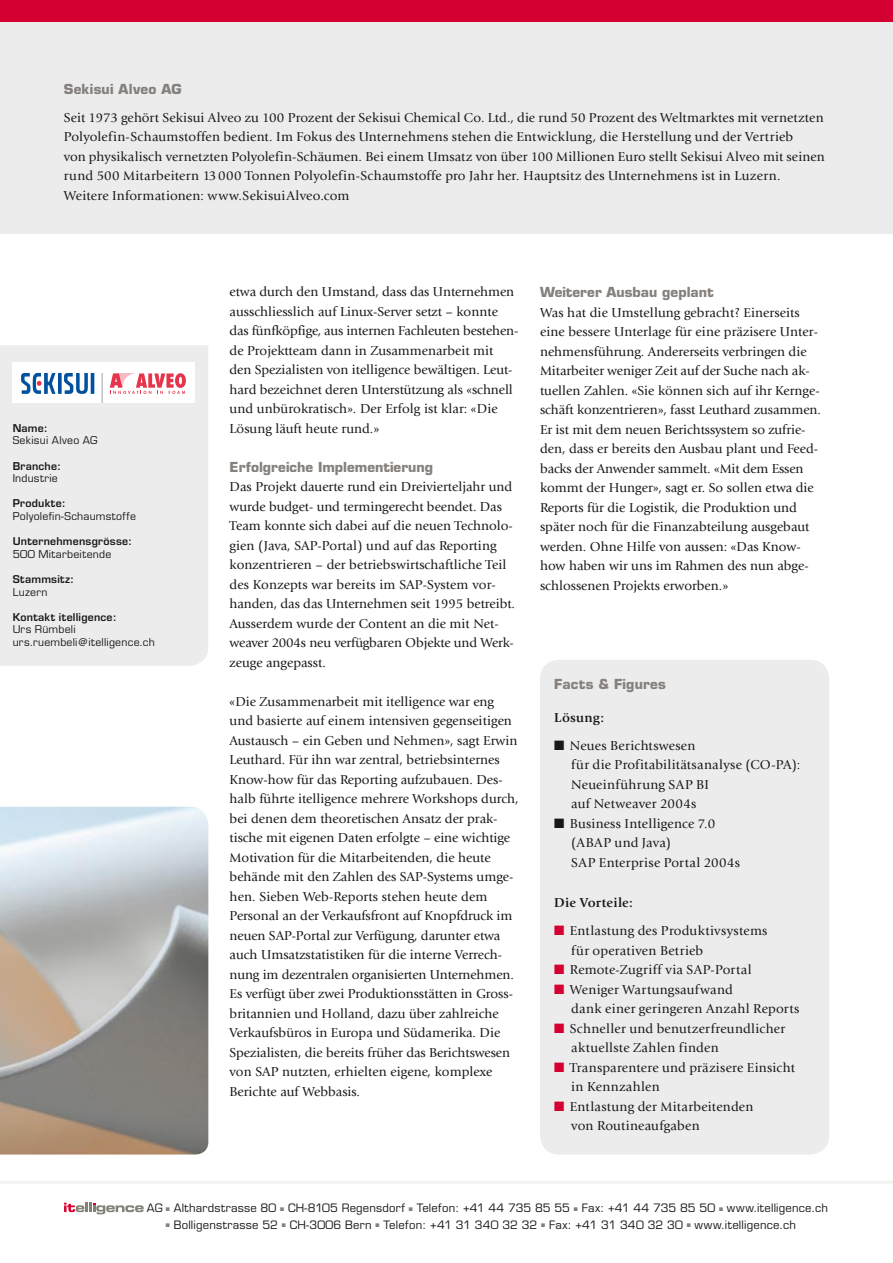
<style>
.page{position:relative;width:893px;height:1263px;background:#fff}
.page>*{position:absolute;margin:0;border:0;box-sizing:border-box;transform-origin:0 0}
.t1{font:13.5px/19.5px "Giovanni Std";color:#1a171b}
.t2{font:13.5px/19.5px "Giovanni Std";letter-spacing:.025em;color:#1a171b}
.t3{font:13.5px/19.5px "Giovanni Std";letter-spacing:.02em;color:#1a171b}
.t4{font:700 13.5px "Eurostile";color:#86807c}
.t5{font:700 13.5px "Giovanni Std";letter-spacing:.015em;color:#1a171b}
.t6{font:700 13.5px "Eurostile";letter-spacing:.02em;color:#86807c}
.t7{font:11.25px "Eurostile";letter-spacing:.02em;color:#1a171b}
.t8{font:10.5px/12.6px "Eurostile";letter-spacing:.025em;color:#1a171b}
.t9{font:600 10.5px "Eurostile";letter-spacing:.025em;color:#1a171b}
.s1{color:#d40032}
.s2{color:#86807c}
</style>
<div class="page">
<div style="left:0;top:345px;width:208px;height:321px;background:#ececed"></div>
<div style="left:0;top:19px;width:893px;height:215px;background:#ececed"></div>
<div style="left:0;top:0;width:893px;height:21px;background:#d40032"></div>
<hr style="left:0;top:1181px;width:893px;height:3px;background:#f4f3f2">
<svg style="left:64px;top:1203px;width:80px;height:11px"></svg>
<div style="left:540px;top:660px;width:289px;height:494px;background:#ececed;border-radius:19px"></div>
<img style="left:0;top:806px;width:208px;height:348px">
<div style="left:12px;top:362px;width:182px;height:41px;background:#fff"></div>
<svg style="left:21px;top:373px;width:73px;height:21px"></svg>
<hr style="left:102px;top:373px;width:1px;height:30px;background:#a5a6a8">
<svg style="left:110px;top:373px;width:76px;height:21px"></svg>
<p class="t6" style="left:64px;top:80px;width:119px">Sekisui Alveo AG</p>
<p class="t1" style="left:64px;top:108px;width:763px">Seit 1973 gehört Sekisui Alveo zu 100 Prozent der Sekisui Chemical Co. Ltd., die rund 50 Prozent des Weltmarktes mit vernetzten Polyolefin-Schaumstoffen bedient. Im Fokus des Unternehmens stehen die Entwicklung, die Herstellung und der Vertrieb<br>von physikalisch vernetzten Polyolefin-Schäumen. Bei einem Umsatz von über 100 Millionen Euro stellt Sekisui Alveo mit seinen rund 500 Mitarbeitern 13 000 Tonnen Polyolefin-Schaumstoffe pro Jahr her. Hauptsitz des Unternehmens ist in Luzern.<br>Weitere Informationen: www.SekisuiAlveo.com</p>
<p class="t9" style="left:13px;top:421px;width:37px">Name:</p>
<p class="t8" style="left:13px;top:434px;width:86px">Sekisui Alveo AG</p>
<p class="t9" style="left:13px;top:459px;width:50px">Branche:</p>
<p class="t8" style="left:13px;top:472px;width:47px">Industrie</p>
<p class="t9" style="left:13px;top:497px;width:55px">Produkte:</p>
<p class="t8" style="left:13px;top:510px;width:125px">Polyolefin-Schaumstoffe</p>
<p class="t9" style="left:13px;top:535px;width:121px">Unternehmensgrösse:</p>
<p class="t8" style="left:13px;top:548px;width:100px">500 Mitarbeitende</p>
<p class="t9" style="left:13px;top:573px;width:63px">Stammsitz:</p>
<p class="t8" style="left:13px;top:585px;width:36px">Luzern</p>
<p class="t9" style="left:13px;top:610px;width:105px">Kontakt itelligence:</p>
<p class="t8" style="left:13px;top:623px;width:144px">Urs Rümbeli urs.ruembeli@itelligence.ch</p>
<p class="t1" style="left:230px;top:282px;width:290px">etwa durch den Umstand, dass das Unternehmen ausschliesslich auf Linux--Server setzt – konnte das fünfköpfige, aus internen Fachleuten bestehen&shy;de Projektteam dann in Zusammenarbeit mit den Spezialisten von itelligence bewältigen. Leut&shy;hard bezeichnet deren Unterstützung als «schnell und unbürokratisch». Der Erfolg ist klar: «Die Lösung läuft heute rund.»</p>
<p class="t4" style="left:230px;top:458px;width:205px">Erfolgreiche Implementierung</p>
<p class="t1" style="left:230px;top:477px;width:287px">Das Projekt dauerte rund ein Dreivierteljahr und wurde budget- und termingerecht beendet. Das Team konnte sich dabei auf die neuen Technolo&shy;gien (Java, SAP-Portal) und auf das Report-ing konzentrieren – der betriebswirtschaftliche Teil des Konzepts war bereits im SAP-System vor&shy;handen, das das Unternehmen seit 1995 betreibt.<br>Ausserdem wurde der Content an die mit Net&shy;weaver 2004s neu verfügbaren Objekte und Werk&shy;zeuge angepasst.</p>
<p class="t1" style="left:230px;top:691px;width:291px">«Die Zusammenarbeit mit itelligence war eng und basierte auf einem intensiven gegenseitigen Austausch – ein Geben und Nehmen», sagt Erwin Leuthard. Für ihn war zentral, betriebsinternes Know-how für das Reporting aufzubauen. Des&shy;halb führte itelligence mehrere Workshops durch, bei denen dem theoretischen Ansatz der prak&shy;tische mit eigenen Daten erfolgte – eine wichtige Motivation für die Mitarbeitenden, die heute behände mit den Zahlen des SAP-Systems umge&shy;hen. Sieben Web-Reports stehen heute dem Personal an der Verkaufsfront auf Knopfdruck im neuen SAP-Portal zur Verfügung, darunter etwa auch Umsatzstatistiken für die interne Verrech&shy;nung im dezentralen organisierten Unternehmen.<br>Es verfügt über zwei Produktionsstätten in Gross&shy;britannien und Holland, dazu über zahlreiche Verkaufsbüros in Europa und Südamerika. Die Spezialisten, die bereits früher das Berichtswesen von SAP nutzten, erhielten eigene, komplexe Berichte auf Webbasis.</p>
<p class="t4" style="left:540px;top:284px;width:175px">Weiterer Ausbau geplant</p>
<p class="t1" style="left:540px;top:303px;width:282px">Was hat die Umstellung gebracht? Einerseits eine bessere Unterlage für eine präzisere Unter&shy;nehmensführung. Andererseits verbringen die Mitarbeiter weniger Zeit auf der Suche nach ak&shy;tuellen Zahlen. «Sie können sich auf ihr Kernge&shy;schäft konzentrieren», fasst Leuthard zusammen.<br>Er ist mit dem neuen Berichtssystem so zufrie&shy;den, dass er bereits den Ausbau plant und Feed&shy;backs der Anwender sammelt. «Mit dem Essen kommt der Hunger», sagt er. So sollen etwa die Reports für die Logistik, die Produktion und später noch für die Finanzabteilung ausgebaut werden. Ohne Hilfe von aussen: «Das Know&shy;how haben wir uns im Rahmen des nun abge&shy;schlos-senen Projekts erworben.»</p>
<p class="t4" style="left:554px;top:676px;width:113px">Facts &amp; Figures</p>
<p class="t5" style="left:554px;top:709px;width:51px">Lösung:</p>
<p class="t2" style="left:571px;top:735px;width:230px;text-indent:-17px">■ Neues Berichtswesen<br>für die Profita-bilitätsanalyse (CO-PA):<br>Neueinführung SAP BI<br>auf Netweaver 2004s</p>
<p class="t3" style="left:571px;top:813px;width:170px;text-indent:-17px">■ Business Intelligence 7.0 (ABAP und Java)<br>SAP Enterprise Portal 2004s</p>
<p class="t5" style="left:554px;top:895px;width:80px">Die Vorteile:</p>
<p class="t2" style="left:571px;top:921px;width:198px;text-indent:-17px"><span class="s1">■</span> Entlastung des Produktivsystems für operativen Betrieb</p>
<p class="t2" style="left:554px;top:960px;width:199px"><span class="s1">■</span> Remote-Zugriff via SAP-Portal</p>
<p class="t2" style="left:571px;top:980px;width:230px;text-indent:-17px"><span class="s1">■</span> Weniger Wartungsaufwand<br>dank einer geringeren Anzahl Reports</p>
<p class="t2" style="left:571px;top:1019px;width:215px;text-indent:-17px"><span class="s1">■</span> Schneller und benutzerfreundlicher aktuellste Zahlen finden</p>
<p class="t3" style="left:571px;top:1058px;width:225px;text-indent:-17px"><span class="s1">■</span> Transparentere und präzisere Einsicht in Kennzahlen</p>
<p class="t1" style="left:571px;top:1097px;width:184px;text-indent:-17px"><span class="s1">■</span> Entlastung der Mitarbeitenden von Routineaufgaben</p>
<p class="t7" style="left:147px;top:1201px;width:683px">AG <span class="s2">■</span> Althardstrasse 80 <span class="s2">■</span> CH-8105 Regensdorf <span class="s2">■</span> Telefon: +41 44 735 85 55 <span class="s2">■</span> Fax: +41 44 735 85 50 <span class="s2">■</span> www.itelligence.ch</p>
<p class="t7" style="left:166px;top:1218px;width:632px"><span class="s2">■</span> Bolligenstrasse 52 <span class="s2">■</span> CH-3006 Bern <span class="s2">■</span> Telefon: +41 31 340 32 32 <span class="s2">■</span> Fax: +41 31 340 32 30 <span class="s2">■</span> www.itelligence.ch</p>
</div>
